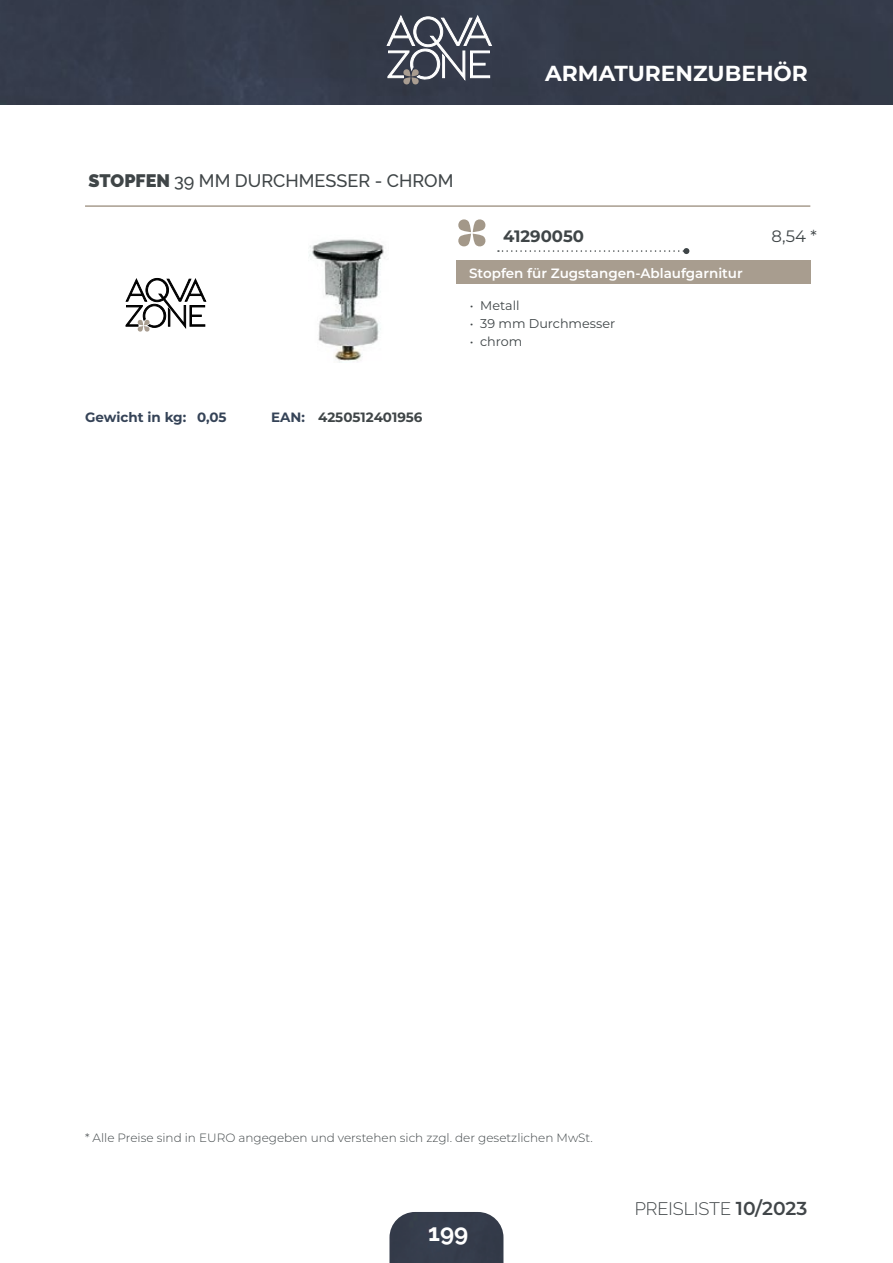
<style>
.page{position:relative;width:893px;height:1263px;background:#fff}
.page>*{position:absolute;margin:0;border:0;box-sizing:border-box;transform-origin:0 0}
.t1{font:700 24px "Raleway";color:#fff}
.t2{font:700 21.75px "Montserrat";color:#fff}
.t3{font:500 18px "Raleway";color:#3f4547}
.t4{font:300 18px "Raleway";color:#414649}
.t5{font:700 16.5px "Montserrat";color:#3f4547}
.t6{font:16.5px "Montserrat";color:#3f4547}
.t7{font:600 13.5px "Montserrat";color:#fff}
.t8{font:700 13.5px "Montserrat";color:#3f4547}
.t9{font:700 13.5px "Montserrat";color:#354357}
.t10{font:12.75px "Montserrat";color:#3f4547}
.t11{font:300 12px "Montserrat";color:#3f4547}
.s1{font-weight:900}
.s2{color:#354357}
.s3{font-family:"Montserrat";font-weight:600;font-size:18.75px}
</style>
<div class="page">
<div style="left:0;top:0;width:893px;height:104px;background:#343a49"></div>
<svg style="left:387px;top:16px;width:104px;height:69px"></svg>
<div style="left:389px;top:1212px;width:114px;height:51px;background:#353d4c"></div>
<svg style="left:126px;top:278px;width:80px;height:54px"></svg>
<svg style="left:458px;top:219px;width:28px;height:28px"></svg>
<svg style="left:498px;top:248px;width:191px;height:6px"></svg>
<hr style="left:85px;top:205px;width:725px;height:2px;background:#a89d8f">
<div style="left:456px;top:260px;width:354px;height:24px;background:#a89d8f"></div>
<img style="left:309px;top:239px;width:75px;height:123px">
<h2 class="t2" style="left:545px;top:57px;width:264px">ARMATURENZUBEHÖR</h2>
<h3 class="t3" style="left:88px;top:170px;width:367px"><span class="s1">STOPFEN</span> 39 MM DURCHMESSER - CHROM</h3>
<h3 class="t5" style="left:503px;top:224px;width:83px">41290050</h3>
<p class="t7" style="left:469px;top:264px;width:275px">Stopfen für Zugstangen-Ablaufgarnitur</p>
<p class="t10" style="left:470px;top:296px;width:51px">• Metall</p>
<p class="t10" style="left:470px;top:314px;width:147px">• 39 mm Durchmesser</p>
<p class="t10" style="left:470px;top:332px;width:54px">• chrom</p>
<p class="t9" style="left:85px;top:408px;width:143px">Gewicht in kg: 0,05</p>
<p class="t8" style="left:271px;top:408px;width:153px"><span class="s2">EAN:</span> 4250512401956</p>
<h3 class="t6" style="left:772px;top:225px;width:47px">8,54 *</h3>
<p class="t11" style="left:85px;top:1130px;width:509px">* Alle Preise sind in EURO angegeben und verstehen sich zzgl. der gesetzlichen MwSt.</p>
<h1 class="t1" style="left:428px;top:1219px;width:42px">199</h1>
<h3 class="t4" style="left:635px;top:1198px;width:174px">PREISLISTE <span class="s3">10/2023</span></h3>
</div>
